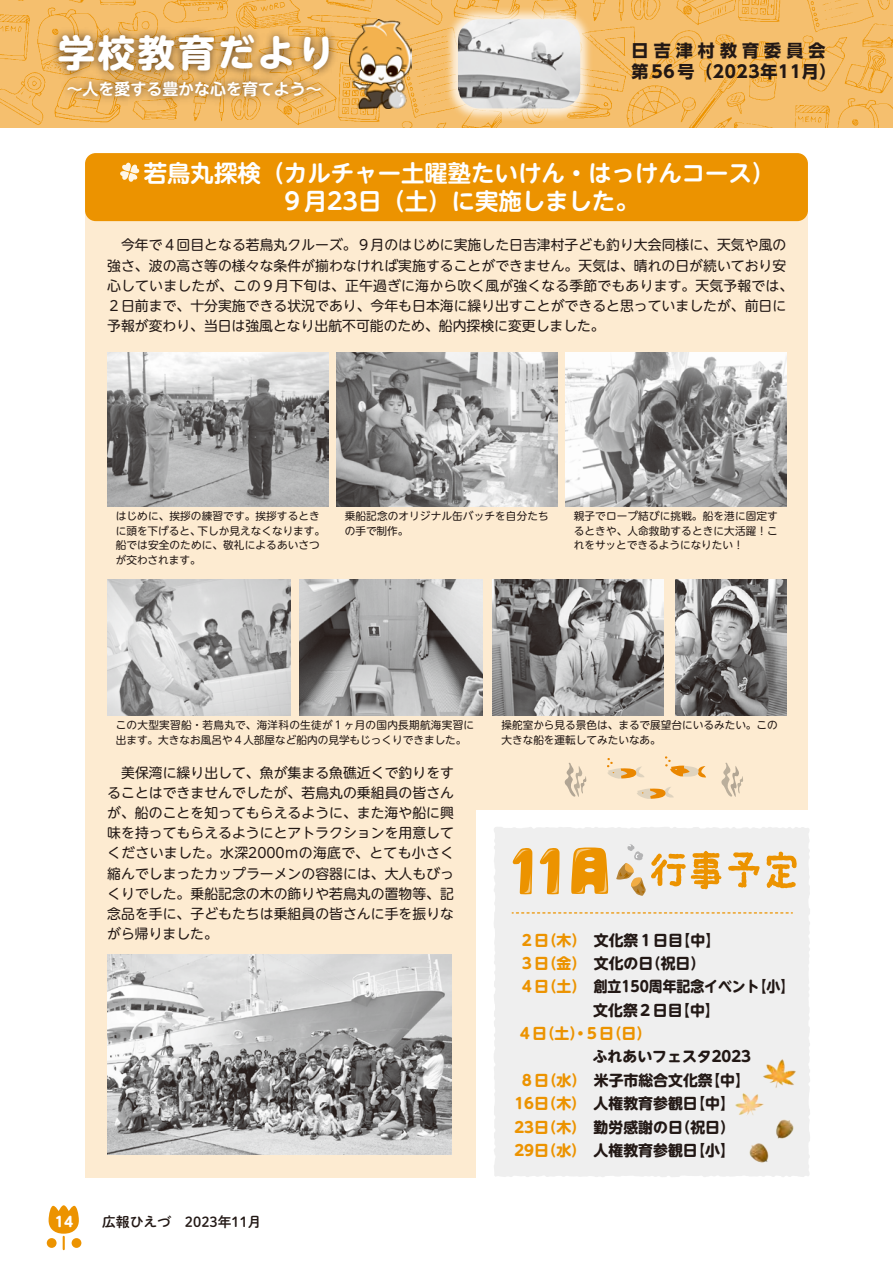
<style>
.page{position:relative;width:893px;height:1263px;background:#fff}
.page>*{position:absolute;margin:0;border:0;box-sizing:border-box;transform-origin:0 0}
.t1{font:700 37.2px "UD Shin M Go Pr 6 N";letter-spacing:.075em;color:#fff}
.t2{font:700 23.4px/28.7px "UD Shin M Go Pr 6 N De";color:#fff;text-align:center}
.t3{font:700 16.95px/21.3px "UD Shin Go Pr 6 N";letter-spacing:.165em;color:#221815}
.t4{font:700 15.9px "UD Shin M Go Pr 6 N De";color:#fff}
.t5{font:700 14.85px "UD Shin M Go Pr 6 N";color:#221815}
.t6{font:700 14.85px "UD Shin M Go Pr 6 N";color:#221815;scale:.93 1}
.t7{font:700 14.85px "UD Shin M Go Pr 6 N";color:#ec9300}
.t8{font:13.8px/20.2px "UD Shin M Go Pr 6 N";letter-spacing:.005em;color:#221815}
.t9{font:13.8px "Shuei M Go Std B";color:#221815}
.t10{font:700 13.8px "UD Shin M Go Pr 6 N";color:#fff}
.t11{font:10.65px/14.9px "UD Shin M Go Pr 6 N";color:#221815}
.s1{color:#ec9300}
</style>
<div class="page">
<img style="left:0;top:0;width:387px;height:128px">
<img style="left:787px;top:0;width:106px;height:128px">
<img style="left:387px;top:27px;width:399px;height:101px">
<img style="left:387px;top:0;width:399px;height:27px">
<img style="left:45px;top:21px;width:305px;height:72px">
<img style="left:54px;top:68px;width:281px;height:45px">
<img style="left:350px;top:19px;width:62px;height:89px">
<div style="left:85px;top:179px;width:723px;height:999px;background:#fdebd1"></div>
<div style="left:444px;top:5px;width:150px;height:117px;background:#fff;opacity:.75"></div>
<img style="left:458px;top:19px;width:122px;height:89px">
<div style="left:85px;top:153px;width:723px;height:68px;background:#ec9300;border-radius:11px"></div>
<svg style="left:120px;top:162px;width:20px;height:20px"></svg>
<div style="left:476px;top:811px;width:417px;height:452px;background:#fff"></div>
<div style="left:494px;top:827px;width:316px;height:350px;background:#efefef"></div>
<svg style="left:728px;top:852px;width:32px;height:35px"></svg>
<svg style="left:766px;top:852px;width:31px;height:36px"></svg>
<svg style="left:512px;top:912px;width:280px;height:1px"></svg>
<svg style="left:571px;top:847px;width:37px;height:47px;background:#eca52f"></svg>
<svg style="left:513px;top:847px;width:20px;height:47px"></svg>
<svg style="left:540px;top:847px;width:20px;height:47px"></svg>
<svg style="left:616px;top:844px;width:105px;height:52px"></svg>
<img style="left:733px;top:1057px;width:66px;height:106px">
<img style="left:107px;top:955px;width:344px;height:199px">
<img style="left:107px;top:353px;width:221px;height:153px">
<img style="left:107px;top:579px;width:183px;height:136px">
<img style="left:300px;top:579px;width:183px;height:136px">
<img style="left:493px;top:579px;width:170px;height:136px">
<img style="left:676px;top:579px;width:110px;height:136px">
<img style="left:565px;top:353px;width:221px;height:153px">
<img style="left:336px;top:353px;width:221px;height:153px">
<svg style="left:637px;top:787px;width:37px;height:12px"></svg>
<svg style="left:665px;top:756px;width:41px;height:22px"></svg>
<svg style="left:607px;top:758px;width:37px;height:21px"></svg>
<svg style="left:721px;top:762px;width:22px;height:35px"></svg>
<svg style="left:564px;top:763px;width:22px;height:34px"></svg>
<svg style="left:49px;top:1205px;width:30px;height:44px"></svg>
<div style="left:47px;top:1238px;width:10px;height:10px;background:#ec9300;border-radius:50%"></div>
<div style="left:72px;top:1238px;width:9px;height:10px;background:#ec9300;border-radius:50%"></div>
<h1 class="t1" style="left:58px;top:21px;width:279px">学校教育だより</h1>
<p class="t3" style="left:632px;top:39px;width:206px">日吉津村教育委員会第56号（2023年11月）</p>
<p class="t4" style="left:67px;top:75px;width:257px">～人を愛する豊かな心を育てよう～</p>
<h2 class="t2" style="left:144px;top:157px;width:633px">若鳥丸探検（カルチャー土曜塾たいけん・はっけんコース）<br>９月23日（土）に実施しました。</h2>
<p class="t8" style="left:107px;top:234px;width:687px">　今年で４回目となる若鳥丸クルーズ。９月のはじめに実施した日吉津村子ども釣り大会同様に、天気や風の強さ、波の高さ等の様々な条件が揃わなければ実施することができません。天気は、晴れの日が続いており安心していましたが、この９月下旬は、正午過ぎに海から吹く風が強くなる季節でもあります。天気予報では、２日前まで、十分実施できる状況であり、今年も日本海に繰り出すことができると思っていましたが、前日に予報が変わり、当日は強風となり出航不可能のため、船内探検に変更しました。</p>
<p class="t11" style="left:116px;top:507px;width:211px">はじめに、挨拶の練習です。挨拶するときに頭を下げると、下しか見えなくなります。船では安全のために、敬礼によるあいさつが交わされます。</p>
<p class="t11" style="left:345px;top:507px;width:206px">乗船記念のオリジナル缶バッチを自分たちの手で制作。</p>
<p class="t11" style="left:574px;top:507px;width:206px;text-align:justify">親子でロープ結びに挑戦。船を港に固定するときや、人命救助するときに大活躍！これをサッとできるようになりたい！</p>
<p class="t11" style="left:116px;top:717px;width:360px">この大型実習船・若鳥丸で、海洋科の生徒が１ヶ月の国内長期航海実習に出ます。大きなお風呂や４人部屋など船内の見学もじっくりできました。</p>
<p class="t11" style="left:501px;top:717px;width:278px">操舵室から見る景色は、まるで展望台にいるみたい。この大きな船を運転してみたいなあ。</p>
<p class="t8" style="left:107px;top:761px;width:348px;text-align:justify">　美保湾に繰り出して、魚が集まる魚礁近くで釣りをすることはできませんでしたが、若鳥丸の乗組員の皆さんが、船のことを知ってもらえるように、また海や船に興味を持ってもらえるようにとアトラクションを用意してくださいました。水深2000ｍの海底で、とても小さく縮んでしまったカップラーメンの容器には、大人もびっくりでした。乗船記念の木の飾りや若鳥丸の置物等、記念品を手に、子どもたちは乗組員の皆さんに手を振りながら帰りました。</p>
<p class="t10" style="left:55px;top:1209px;width:20px">14</p>
<p class="t9" style="left:102px;top:1211px;width:161px">広報ひえづ　2023年11月</p>
<p class="t5" style="left:519px;top:927px;width:202px"><span class="s1">２日（木）　</span>文化祭１日目【中】</p>
<p class="t5" style="left:519px;top:950px;width:188px"><span class="s1">３日（金）　</span>文化の日（祝日）</p>
<p class="t6" style="left:519px;top:974px;width:297px"><span class="s1">４日（土）　</span>創立150周年記念イベント【小】</p>
<p class="t5" style="left:593px;top:997px;width:128px">文化祭２日目【中】</p>
<p class="t7" style="left:517px;top:1020px;width:135px">４日（土）・５日（日）</p>
<p class="t5" style="left:593px;top:1044px;width:160px">ふれあいフェスタ2023</p>
<p class="t5" style="left:519px;top:1067px;width:232px"><span class="s1">８日（水）　</span>米子市総合文化祭【中】</p>
<p class="t5" style="left:514px;top:1091px;width:222px"><span class="s1">16日（木）　</span>人権教育参観日【中】</p>
<p class="t5" style="left:514px;top:1114px;width:222px"><span class="s1">23日（木）　</span>勤労感謝の日（祝日）</p>
<p class="t5" style="left:514px;top:1137px;width:222px"><span class="s1">29日（水）　</span>人権教育参観日【小】</p>
</div>
